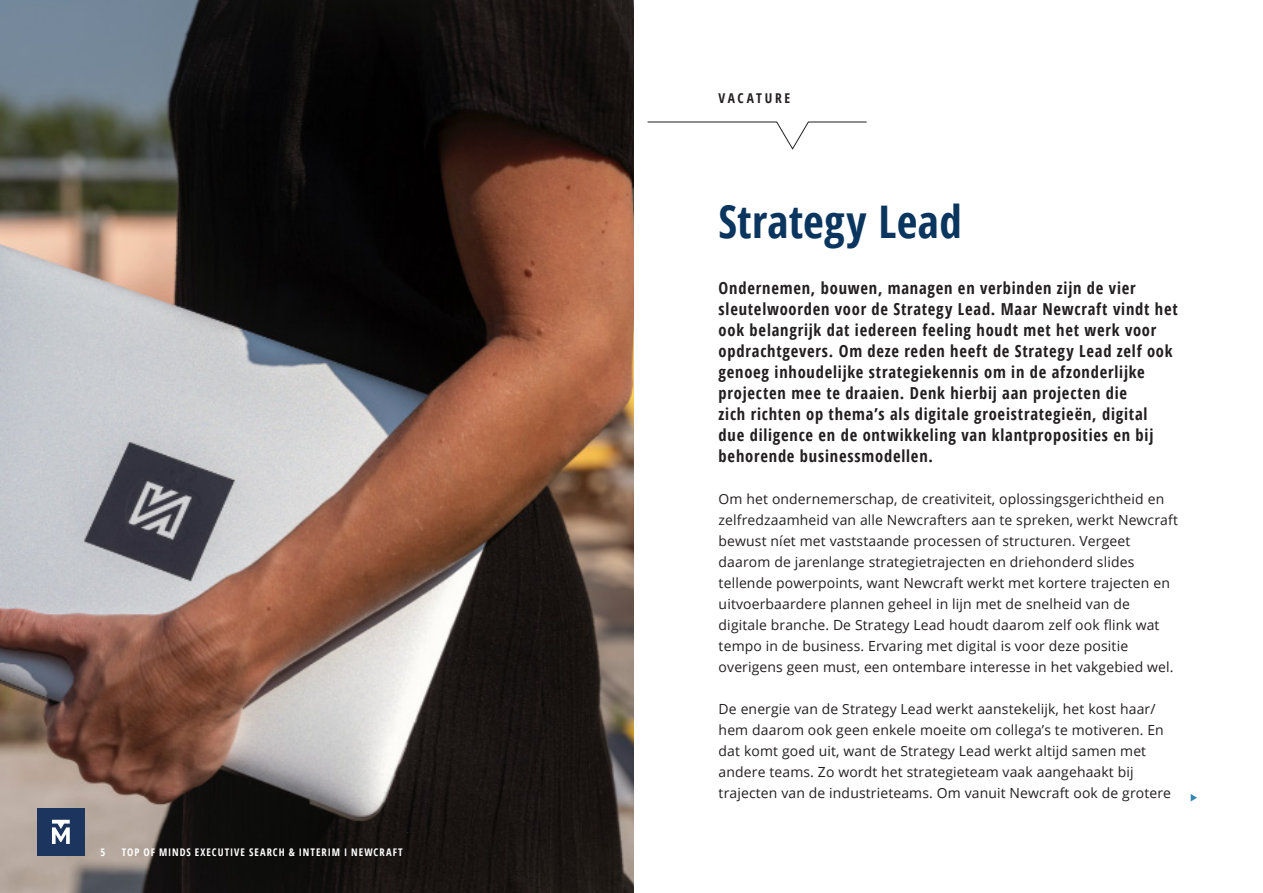
<style>
.page{position:relative;width:1263px;height:893px;background:#fff}
.page>*{position:absolute;margin:0;border:0;box-sizing:border-box;transform-origin:0 0}
.Page_header_kopie{font:700 45px "Open Sans Condensed";letter-spacing:.005em;color:#0a355e}
.t1{font:700 16.5px/21px "Open Sans Condensed";letter-spacing:.045em;color:#231f20}
.t2{font:13.95px/21px "Open Sans";letter-spacing:.01em;color:#231f20}
.t3{font:700 13.5px "Open Sans Condensed";letter-spacing:.2em;color:#231f20}
.t4{font:700 10.5px "Open Sans Condensed";letter-spacing:.095em;color:#fff}
</style>
<div class="page">
<svg style="left:1191px;top:794px;width:6px;height:7px"></svg>
<svg style="left:647px;top:122px;width:220px;height:28px"></svg>
<img style="left:0;top:0;width:633px;height:893px">
<div style="left:37px;top:808px;width:48px;height:48px;background:#1c355e"></div>
<svg style="left:52px;top:820px;width:18px;height:24px"></svg>
<p class="t4" style="left:101px;top:845px;width:6px">5</p>
<p class="t4" style="left:122px;top:845px;width:283px">TOP OF MINDS EXECUTIVE SEARCH &amp; INTERIM I NEWCRAFT</p>
<p class="t3" style="left:719px;top:89px;width:73px">VACATURE</p>
<p class="Page_header_kopie" style="left:719px;top:191px;width:245px">Strategy Lead</p>
<p class="t1" style="left:719px;top:277px;width:461px">Ondernemen, bouwen, managen en verbinden zijn de vier sleutelwoorden voor de Strategy Lead. Maar Newcraft vindt het ook belangrijk dat iedereen feeling houdt met het werk voor opdrachtgevers. Om deze reden heeft de Strategy Lead zelf ook genoeg inhoudelijke strategiekennis om in de afzonderlijke projecten mee te draaien. Denk hierbij aan projecten die<br>zich richten op thema’s als digitale groeistrategieën, digital<br>due diligence en de ontwikkeling van klantproposities en bij behorende businessmodellen.</p>
<p class="t2" style="left:719px;top:488px;width:461px">Om het ondernemerschap, de creativiteit, oplossingsgerichtheid en zelfredzaamheid van alle Newcrafters aan te spreken, werkt Newcraft bewust níet met vaststaande processen of structuren. Vergeet daarom de jarenlange strategietrajecten en driehonderd slides tellende powerpoints, want Newcraft werkt met kortere trajecten en uitvoerbaardere plannen geheel in lijn met de snelheid van de digitale branche. De Strategy Lead houdt daarom zelf ook flink wat tempo in de business. Ervaring met digital is voor deze positie overigens geen must, een ontembare interesse in het vakgebied wel.</p>
<p class="t2" style="left:719px;top:698px;width:454px">De energie van de Strategy Lead werkt aanstekelijk, het kost haar/ hem daarom ook geen enkele moeite om collega’s te motiveren. En dat komt goed uit, want de Strategy Lead werkt altijd samen met andere teams. Zo wordt het strategieteam vaak aangehaakt bij trajecten van de industrieteams. Om vanuit Newcraft ook de grotere</p>
</div>
